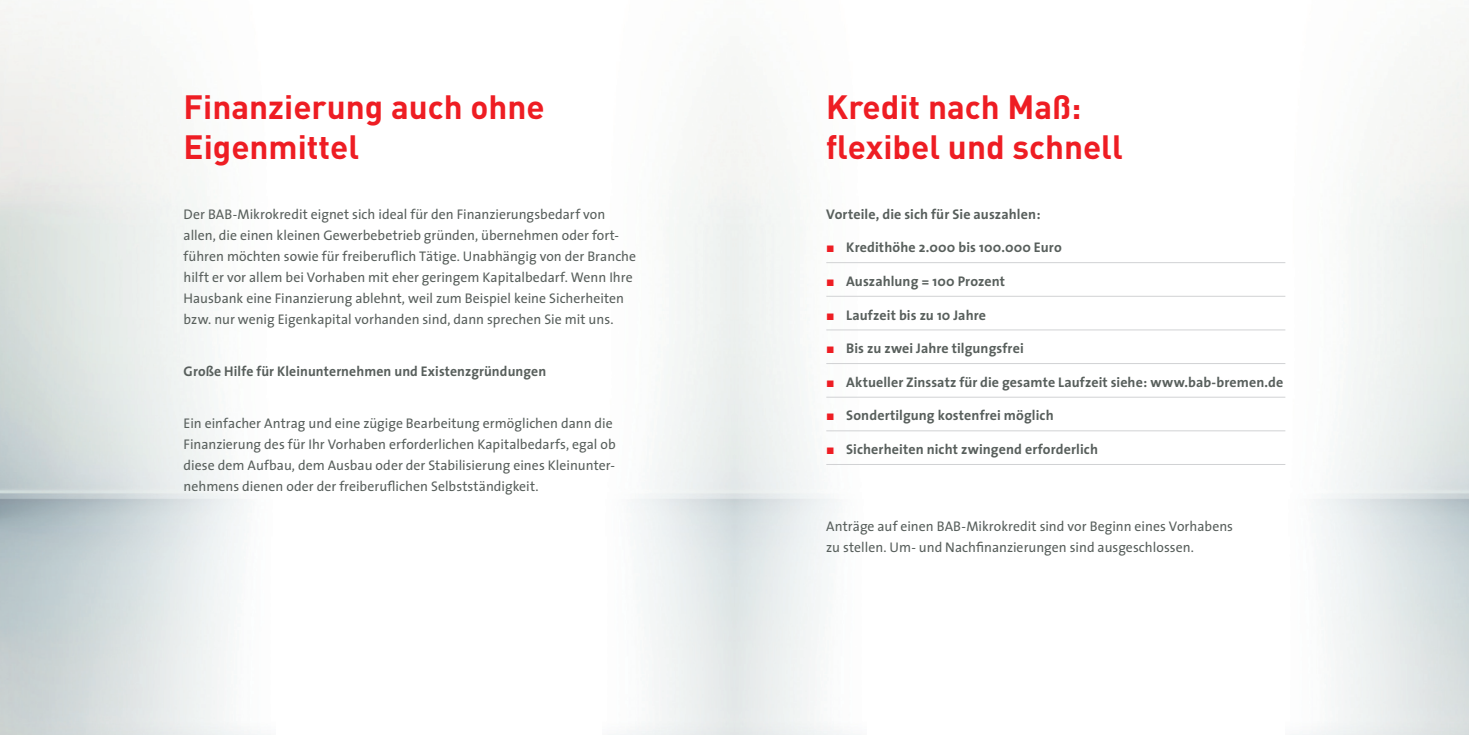
<style>
.page{position:relative;width:1469px;height:735px;background:#fff}
.page>*{position:absolute;margin:0;border:0;box-sizing:border-box;transform-origin:0 0}
.t1{font:700 33.25px/39.9px "DIN";color:#ee1d23}
.t2{font:14px/21px "The Sans";letter-spacing:.005em;color:#585f5c}
.t3{font:700 14px "The Sans";letter-spacing:.01em;color:#585f5c}
.s1{font-family:"Arial";font-weight:400;color:#ee1d23}
</style>
<div class="page">
<hr style="left:826px;top:262px;width:459px;height:1px;background:#d1d2d4">
<hr style="left:826px;top:296px;width:459px;height:1px;background:#d1d2d4">
<hr style="left:826px;top:329px;width:459px;height:1px;background:#d1d2d4">
<hr style="left:826px;top:363px;width:459px;height:1px;background:#d1d2d4">
<hr style="left:826px;top:396px;width:459px;height:1px;background:#d1d2d4">
<hr style="left:826px;top:430px;width:459px;height:1px;background:#d1d2d4">
<hr style="left:826px;top:464px;width:459px;height:1px;background:#d1d2d4">
<h1 class="t1" style="left:184px;top:85px;width:362px">Finanzierung auch ohne<br>Eigenmittel</h1>
<p class="t2" style="left:184px;top:203px;width:454px">Der BAB-Mikrokredit eignet sich ideal für den Finanzierungsbedarf von allen, die einen kleinen Gewerbebetrieb gründen, übernehmen oder fort&shy;führen möchten sowie für freiberuflich Tätige. Unabhängig von der Branche hilft er vor allem bei Vorhaben mit eher geringem Kapitalbedarf. Wenn Ihre Hausbank eine Finanzierung ablehnt, weil zum Beispiel keine Sicherheiten bzw. nur wenig Eigenkapital vorhanden sind, dann sprechen Sie mit uns.</p>
<p class="t3" style="left:184px;top:359px;width:364px">Große Hilfe für Kleinunternehmen und Existenzgründungen</p>
<p class="t2" style="left:184px;top:412px;width:433px">Ein einfacher Antrag und eine zügige Bearbeitung ermöglichen dann die Finanzierung des für Ihr Vorhaben erforderlichen Kapitalbedarfs, egal ob diese dem Aufbau, dem Ausbau oder der Stabilisierung eines Kleinunter&shy;nehmens dienen oder der freiberuflichen Selbstständigkeit.</p>
<h1 class="t1" style="left:826px;top:85px;width:298px">Kredit nach Maß: flexibel und schnell</h1>
<p class="t3" style="left:826px;top:202px;width:216px">Vorteile, die sich für Sie auszahlen:</p>
<p class="t3" style="left:826px;top:236px;width:237px"><span class="s1">■</span> Kredithöhe 2.000 bis 100.000 Euro</p>
<p class="t3" style="left:826px;top:269px;width:180px"><span class="s1">■</span> Auszahlung = 100 Prozent</p>
<p class="t3" style="left:826px;top:303px;width:161px"><span class="s1">■</span> Laufzeit bis zu 10 Jahre</p>
<p class="t3" style="left:826px;top:336px;width:199px"><span class="s1">■</span> Bis zu zwei Jahre tilgungsfrei</p>
<p class="t3" style="left:826px;top:370px;width:458px"><span class="s1">■</span> Aktueller Zinssatz für die gesamte Laufzeit siehe: www.bab-bremen.de</p>
<p class="t3" style="left:826px;top:404px;width:229px"><span class="s1">■</span> Sondertilgung kostenfrei möglich</p>
<p class="t3" style="left:826px;top:437px;width:273px"><span class="s1">■</span> Sicherheiten nicht zwingend erforderlich</p>
<p class="t2" style="left:826px;top:514px;width:408px">Anträge auf einen BAB-Mikrokredit sind vor Beginn eines Vorhabens zu stellen. Um- und Nachfinanzierungen sind ausgeschlossen.</p>
</div>
